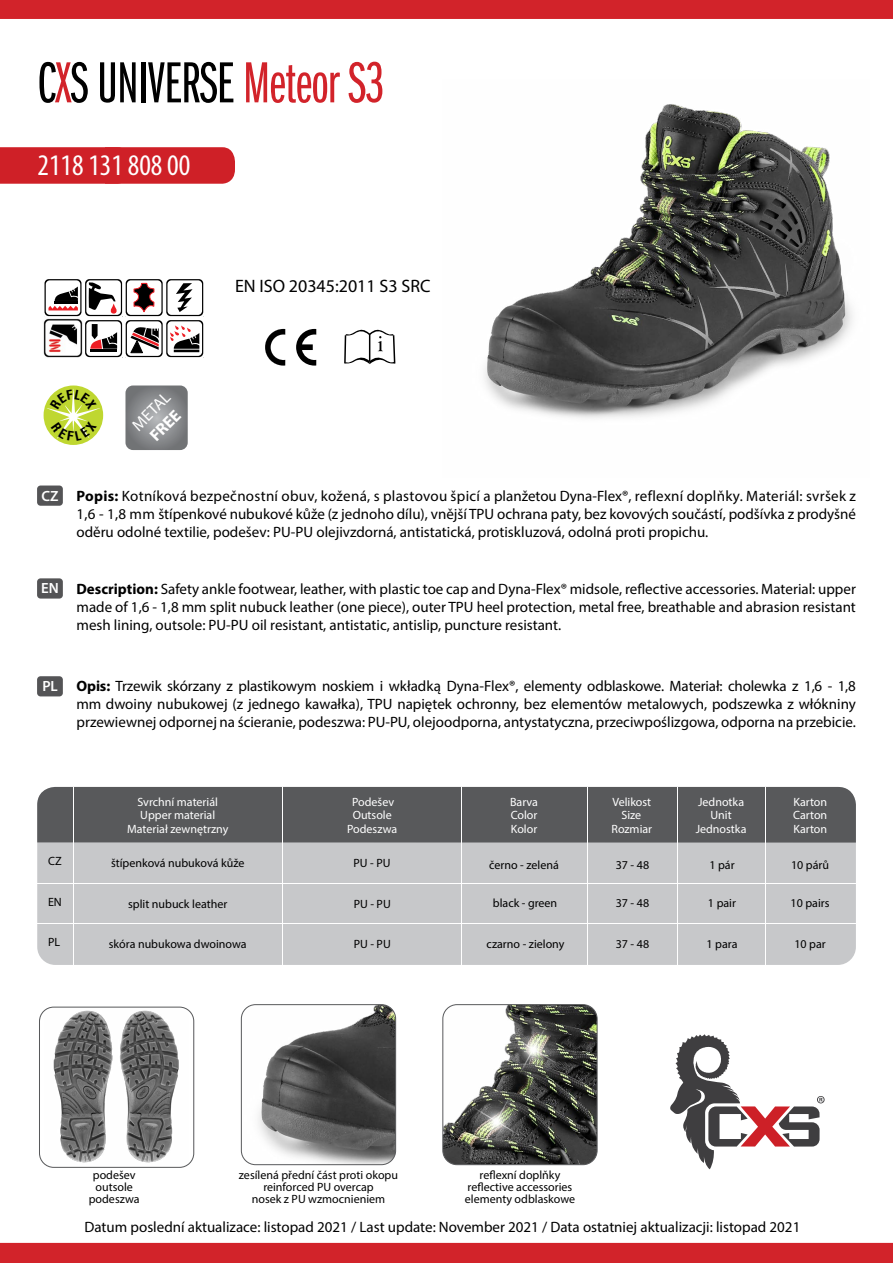
<style>
.page{position:relative;width:893px;height:1263px;background:#fff}
.page>*{position:absolute;margin:0;border:0;box-sizing:border-box;transform-origin:0 0}
.t1{font:60px "Franklin Got Itc DOT Boo Ext Com";letter-spacing:-.01em;color:#000}
.t2{font:condensed 30px "Myriad Pro";color:#fff}
.t3{font:18px "Myriad Pro";color:#000}
.t4{font:16.5px "Myriad Pro";color:#fff}
.t5{font:700 16.5px "Myriad Pro";color:#fff}
.t6{font:15px/18px "Myriad Pro";color:#000;text-align:justify}
.t7{font:600 14.85px "Myriad Pro";color:#fff}
.t8{font:12px/12px "Myriad Pro";color:#000;text-align:center}
.t9{font:12px "Myriad Pro";color:#fff}
.s1{color:#d2232a}
.s2{font-weight:700}
</style>
<div class="page">
<div style="left:0;top:147px;width:235px;height:37px;background:#cf2027"></div>
<img style="left:484px;top:104px;width:369px;height:314px">
<div style="left:37px;top:485px;width:26px;height:21px;background:#545456;border-radius:3px"></div>
<div style="left:37px;top:578px;width:26px;height:21px;background:#545456;border-radius:3px"></div>
<div style="left:37px;top:676px;width:26px;height:20px;background:#545456;border-radius:3px"></div>
<div style="left:0;top:0;width:893px;height:19px;background:#d2232a"></div>
<div style="left:0;top:1243px;width:893px;height:20px;background:#d2232a"></div>
<svg style="left:670px;top:1034px;width:155px;height:135px"></svg>
<svg style="left:344px;top:329px;width:51px;height:35px"></svg>
<svg style="left:43px;top:279px;width:161px;height:79px"></svg>
<svg style="left:265px;top:329px;width:20px;height:37px"></svg>
<svg style="left:296px;top:329px;width:20px;height:37px"></svg>
<div style="left:44px;top:385px;width:59px;height:60px;background:#bfd730;border-radius:50%"></div>
<img style="left:44px;top:1008px;width:146px;height:159px">
<div style="left:39px;top:1006px;width:155px;height:162px;border:1px solid #58595b;border-radius:14px"></div>
<img style="left:241px;top:1005px;width:155px;height:160px">
<div style="left:241px;top:1004px;width:155px;height:161px;border:1px solid #58595b;border-radius:14px"></div>
<svg style="left:125px;top:385px;width:63px;height:65px;background:#898b8d"></svg>
<img style="left:444px;top:1006px;width:152px;height:159px">
<div style="left:442px;top:1004px;width:156px;height:161px;border:1px solid #58595b;border-radius:14px"></div>
<img style="left:500px;top:1015px;width:68px;height:71px">
<img style="left:463px;top:1086px;width:68px;height:71px">
<div style="left:37px;top:787px;width:819px;height:178px;background:#c7c8ca;border-radius:18px"></div>
<div style="left:37px;top:787px;width:819px;height:55px;background:#58595b"></div>
<hr style="left:282px;top:787px;width:1px;height:178px;background:#fff">
<hr style="left:73px;top:787px;width:1px;height:178px;background:#fff">
<hr style="left:37px;top:923px;width:819px;height:1px;background:#fff">
<hr style="left:37px;top:883px;width:819px;height:1px;background:#fff">
<hr style="left:461px;top:787px;width:1px;height:178px;background:#fff">
<hr style="left:765px;top:787px;width:1px;height:178px;background:#fff">
<hr style="left:677px;top:787px;width:1px;height:178px;background:#fff">
<hr style="left:587px;top:787px;width:1px;height:178px;background:#fff">
<svg style="left:47px;top:389px;width:53px;height:52px"></svg>
<h1 class="t1" style="left:37px;top:51px;width:349px">C<span class="s1">X</span>S UNIVERSE <span class="s1">Meteor S3</span></h1>
<h2 class="t2" style="left:38px;top:147px;width:154px">2118 131 808 00</h2>
<p class="t4" style="left:128px;top:420px;width:48px;rotate:-45deg">METAL</p>
<p class="t5" style="left:145px;top:430px;width:38px;rotate:-45deg">FREE</p>
<p class="t3" style="left:235px;top:275px;width:197px">EN ISO 20345:2011 S3 SRC</p>
<p class="t7" style="left:42px;top:486px;width:19px">CZ</p>
<p class="t7" style="left:41px;top:579px;width:19px">EN</p>
<p class="t6" style="left:77px;top:486px;width:781px"><span class="s2">Popis:</span> Kotníková bezpečnostní obuv, kožená, s plastovou špicí a planžetou Dyna-Flex®, reflexní doplňky. Materiál: svršek z 1,6 - 1,8 mm štípenkové nubukové kůže (z jednoho dílu), vnější TPU ochrana paty, bez kovových součástí, podšívka z prodyšné oděru odolné textilie, podešev: PU-PU olejivzdorná, antistatická, protiskluzová, odolná proti propichu.</p>
<p class="t6" style="left:77px;top:579px;width:781px"><span class="s2">Description:</span> Safety ankle footwear, leather, with plastic toe cap and Dyna-Flex® midsole, reflective accessories. Material: upper made of 1,6 - 1,8 mm split nubuck leather (one piece), outer TPU heel protection, metal free, breathable and abrasion resistant mesh lining, outsole: PU-PU oil resistant, antistatic, antislip, puncture resistant.</p>
<p class="t7" style="left:42px;top:677px;width:17px">PL</p>
<p class="t6" style="left:77px;top:677px;width:781px"><span class="s2">Opis:</span> Trzewik skórzany z plastikowym noskiem i wkładką Dyna-Flex®, elementy odblaskowe. Materiał: cholewka z 1,6 - 1,8 mm dwoiny nubukowej (z jednego kawałka), TPU napiętek ochronny, bez elementów metalowych, podszewka z włókniny przewiewnej odpornej na ścieranie, podeszwa: PU-PU, olejoodporna, antystatyczna, przeciwpoślizgowa, odporna na przebicie.</p>
<p class="t8" style="left:48px;top:855px;width:15px">CZ</p>
<p class="t8" style="left:48px;top:896px;width:15px">EN</p>
<p class="t8" style="left:48px;top:936px;width:14px">PL</p>
<p class="t9" style="left:137px;top:794px;width:82px">Svrchní materiál</p>
<p class="t9" style="left:140px;top:808px;width:76px">Upper material</p>
<p class="t9" style="left:127px;top:822px;width:103px">Materiał zewnętrzny</p>
<p class="t8" style="left:111px;top:857px;width:135px">štípenková nubuková kůže</p>
<p class="t8" style="left:128px;top:898px;width:101px">split nubuck leather</p>
<p class="t8" style="left:109px;top:938px;width:139px">skóra nubukowa dwoinowa</p>
<p class="t9" style="left:352px;top:794px;width:43px">Podešev</p>
<p class="t9" style="left:347px;top:821px;width:52px">Podeszwa</p>
<p class="t9" style="left:353px;top:808px;width:41px">Outsole</p>
<p class="t9" style="left:510px;top:794px;width:30px">Barva</p>
<p class="t9" style="left:511px;top:821px;width:28px">Kolor</p>
<p class="t9" style="left:511px;top:808px;width:28px">Color</p>
<p class="t9" style="left:612px;top:794px;width:40px">Velikost</p>
<p class="t9" style="left:611px;top:821px;width:42px">Rozmiar</p>
<p class="t9" style="left:621px;top:808px;width:21px">Size</p>
<p class="t9" style="left:698px;top:794px;width:48px">Jednotka</p>
<p class="t9" style="left:696px;top:821px;width:52px">Jednostka</p>
<p class="t9" style="left:710px;top:808px;width:23px">Unit</p>
<p class="t9" style="left:793px;top:794px;width:35px">Karton</p>
<p class="t9" style="left:793px;top:821px;width:35px">Karton</p>
<p class="t9" style="left:793px;top:808px;width:36px">Carton</p>
<p class="t8" style="left:354px;top:857px;width:39px">PU - PU</p>
<p class="t8" style="left:354px;top:898px;width:39px">PU - PU</p>
<p class="t8" style="left:354px;top:938px;width:39px">PU - PU</p>
<p class="t8" style="left:489px;top:859px;width:71px">černo - zelená</p>
<p class="t8" style="left:616px;top:859px;width:35px">37 - 48</p>
<p class="t8" style="left:709px;top:859px;width:27px">1 pár</p>
<p class="t8" style="left:791px;top:859px;width:40px">10 párů</p>
<p class="t8" style="left:493px;top:897px;width:66px">black - green</p>
<p class="t8" style="left:616px;top:897px;width:35px">37 - 48</p>
<p class="t8" style="left:708px;top:897px;width:30px">1 pair</p>
<p class="t8" style="left:790px;top:897px;width:40px">10 pairs</p>
<p class="t8" style="left:487px;top:938px;width:79px">czarno - zielony</p>
<p class="t8" style="left:616px;top:938px;width:35px">37 - 48</p>
<p class="t8" style="left:706px;top:938px;width:32px">1 para</p>
<p class="t8" style="left:794px;top:938px;width:33px">10 par</p>
<p class="t8" style="left:465px;top:1169px;width:112px">reflexní doplňky reflective accessories elementy odblaskowe</p>
<p class="t8" style="left:89px;top:1169px;width:52px">podešev outsole podeszwa</p>
<p class="t8" style="left:239px;top:1169px;width:161px">zesílená přední část proti okopu reinforced PU overcap<br>nosek z PU wzmocnieniem</p>
<p class="t6" style="left:84px;top:1218px;width:717px">Datum poslední aktualizace: listopad 2021 / Last update: November 2021 / Data ostatniej aktualizacji: listopad 2021</p>
</div>
